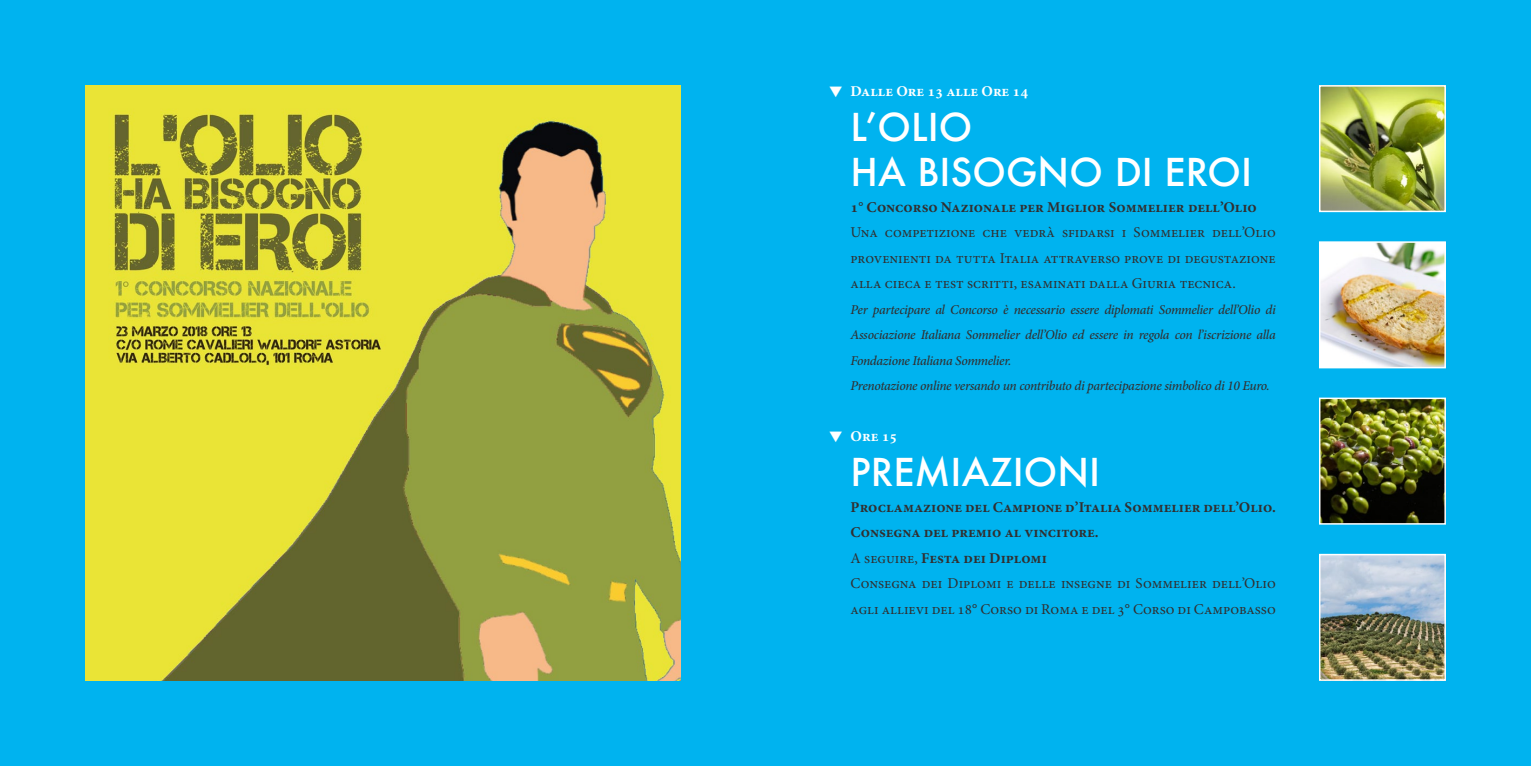
<style>
.page{position:relative;width:1531px;height:766px;background:#fff}
.page>*{position:absolute;margin:0;border:0;box-sizing:border-box;transform-origin:0 0}
.TESTO{font:500 37.5px "Futura";color:#fff}
.TESTO-2{font:15px/25.5px "Minion Pro";color:#312f30;text-align:justify}
.TESTO-3{font:700 15px/25.5px "Minion Pro";color:#312f30}
.TESTO-4{font:700 15px "Minion Pro";color:#fff}
.Modalità_di_partecip{font:italic 500 13.5px/25.5px "Minion Pro";letter-spacing:-.025em;color:#312f30;text-align:justify}
.TESTO-5{font:italic 500 13.5px "Minion Pro";letter-spacing:-.03em;color:#312f30}
.s1{font-weight:400}
</style>
<div class="page">
<div style="left:0;top:0;width:1531px;height:765px;background:#00b3ef"></div>
<img style="left:1322px;top:244px;width:121px;height:121px">
<div style="left:1319px;top:241px;width:127px;height:127px;border:2px solid #fff"></div>
<img style="left:1322px;top:88px;width:121px;height:121px">
<div style="left:1319px;top:85px;width:127px;height:127px;border:2px solid #fff"></div>
<img style="left:1322px;top:556px;width:121px;height:121px">
<div style="left:1319px;top:553px;width:127px;height:127px;border:2px solid #fff"></div>
<img style="left:1322px;top:400px;width:121px;height:121px">
<div style="left:1319px;top:397px;width:127px;height:127px;border:2px solid #fff"></div>
<img style="left:85px;top:85px;width:595px;height:595px">
<p class="TESTO-4" style="left:850px;top:81px;width:179px">Dalle Ore 13 alle Ore 14</p>
<p class="TESTO" style="left:850px;top:101px;width:123px">L’OLIO</p>
<p class="TESTO" style="left:850px;top:146px;width:403px">HA BISOGNO DI EROI</p>
<p class="TESTO-3" style="left:850px;top:194px;width:408px">1° Concorso Nazionale per Miglior Sommelier dell’Olio</p>
<p class="TESTO-2" style="left:850px;top:219px;width:427px">Una competizione che vedrà sfidarsi i Sommelier dell’Olio provenienti da tutta Italia attraverso prove di degustazione alla cieca e test scritti, esaminati dalla Giuria tecnica.</p>
<p class="Modalità_di_partecip" style="left:850px;top:296px;width:427px">Per partecipare al Concorso è necessario essere diplomati Sommelier dell’Olio di Associazione Italiana Sommelier dell’Olio ed essere in regola con l’iscrizione alla Fondazione Italiana Sommelier.</p>
<p class="TESTO-5" style="left:850px;top:376px;width:421px">Prenotazione online versando un contributo di partecipazione simbolico di 10 Euro.</p>
<p class="TESTO-4" style="left:850px;top:426px;width:48px">Ore 15</p>
<p class="TESTO" style="left:850px;top:446px;width:251px">PREMIAZIONI</p>
<p class="TESTO-3" style="left:850px;top:494px;width:427px">Proclamazione del Campione d’Italia Sommelier dell’Olio.<br>Consegna del premio al vincitore.</p>
<p class="TESTO-3" style="left:850px;top:545px;width:198px"><span class="s1">A seguire,</span> Festa dei Diplomi</p>
<p class="TESTO-2" style="left:850px;top:570px;width:427px">Consegna dei Diplomi e delle insegne di Sommelier dell’Olio agli allievi del 18° Corso di Roma e del 3° Corso di Campobasso</p>
</div>
